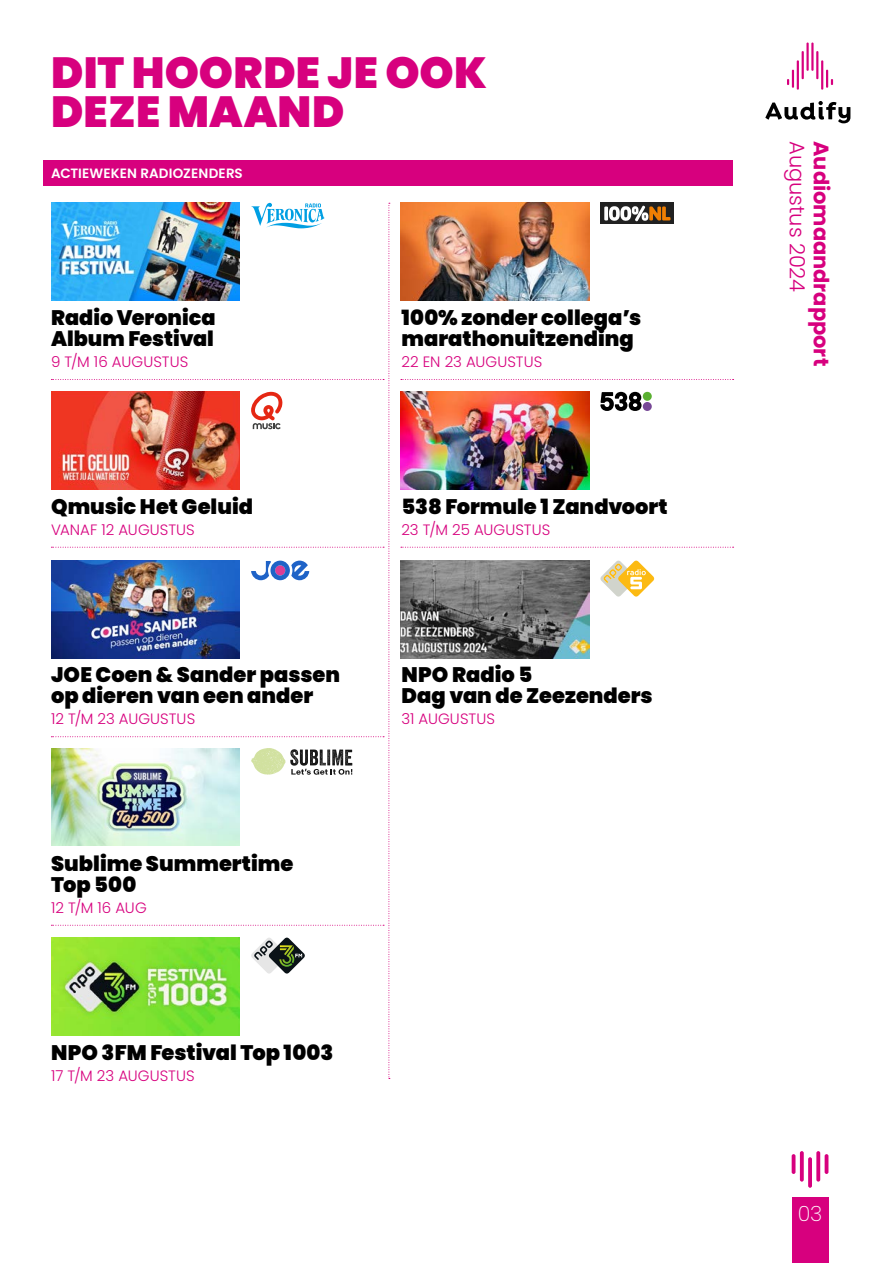
<style>
.page{position:relative;width:893px;height:1263px;background:#fff}
.page>*{position:absolute;margin:0;border:0;box-sizing:border-box;transform-origin:0 0}
.t1{font:900 43.5px/39px "Poppins";letter-spacing:.005em;color:#d7007e}
.t2{font:900 21px/21px "Poppins";color:#000}
.t3{font:700 21px "Poppins";color:#d7007e}
.t4{font:300 21px "Poppins";letter-spacing:-.005em;color:#d7007e}
.t5{font:200 21px "Poppins";color:#fff}
.t6{font:300 15px "Poppins";letter-spacing:.005em;color:#d7007e}
.t7{font:600 13.5px "Poppins";letter-spacing:.01em;color:#fff}
</style>
<div class="page">
<div style="left:44px;top:161px;width:689px;height:25px;background:#d7007e"></div>
<div style="left:792px;top:1197px;width:36px;height:66px;background:#d7007e"></div>
<hr style="left:792px;top:1154px;width:3px;height:20px;background:#d7007e;border-radius:2px">
<hr style="left:825px;top:1154px;width:3px;height:20px;background:#d7007e;border-radius:2px">
<svg style="left:800px;top:1151px;width:4px;height:30px"></svg>
<svg style="left:808px;top:1157px;width:4px;height:31px"></svg>
<svg style="left:816px;top:1151px;width:4px;height:30px"></svg>
<svg style="left:765px;top:101px;width:85px;height:22px"></svg>
<svg style="left:787px;top:70px;width:7px;height:18px"></svg>
<hr style="left:797px;top:60px;width:2px;height:30px;background:#d7007e">
<hr style="left:802px;top:51px;width:2px;height:28px;background:#d7007e">
<hr style="left:806px;top:43px;width:3px;height:28px;background:#d7007e">
<hr style="left:821px;top:60px;width:2px;height:30px;background:#d7007e">
<svg style="left:826px;top:70px;width:7px;height:18px"></svg>
<hr style="left:816px;top:51px;width:2px;height:28px;background:#d7007e">
<hr style="left:811px;top:43px;width:2px;height:28px;background:#d7007e">
<svg style="left:401px;top:547px;width:333px;height:1px"></svg>
<svg style="left:600px;top:560px;width:54px;height:37px"></svg>
<div style="left:643px;top:402px;width:9px;height:9px;background:#774896;border-radius:50%"></div>
<div style="left:643px;top:392px;width:9px;height:9px;background:#5ab031;border-radius:50%"></div>
<svg style="left:600px;top:392px;width:41px;height:19px"></svg>
<div style="left:600px;top:203px;width:73px;height:21px;background:#212121"></div>
<svg style="left:604px;top:206px;width:66px;height:15px"></svg>
<img style="left:400px;top:392px;width:189px;height:98px">
<img style="left:400px;top:561px;width:189px;height:97px">
<img style="left:400px;top:203px;width:189px;height:98px">
<svg style="left:401px;top:379px;width:333px;height:1px"></svg>
<img style="left:51px;top:203px;width:339px;height:876px">
<h1 class="t1" style="left:51px;top:54px;width:438px">DIT HOORDE JE OOK<br>DEZE MAAND</h1>
<p class="t7" style="left:51px;top:165px;width:193px">ACTIEWEKEN RADIOZENDERS</p>
<p class="t2" style="left:51px;top:307px;width:166px">Radio Veronica<br>Album Festival</p>
<p class="t6" style="left:51px;top:353px;width:139px">9 T/M 16 AUGUSTUS</p>
<p class="t2" style="left:51px;top:496px;width:204px">Qmusic Het Geluid</p>
<p class="t6" style="left:51px;top:521px;width:145px">VANAF 12 AUGUSTUS</p>
<p class="t2" style="left:51px;top:664px;width:290px">JOE Coen &amp; Sander passen op dieren van een ander</p>
<p class="t6" style="left:51px;top:710px;width:146px">12 T/M 23 AUGUSTUS</p>
<p class="t2" style="left:51px;top:853px;width:244px">Sublime Summertime<br>Top 500</p>
<p class="t6" style="left:51px;top:899px;width:97px">12 T/M 16 AUG</p>
<p class="t2" style="left:51px;top:1042px;width:284px">NPO 3FM Festival Top 1003</p>
<p class="t6" style="left:51px;top:1067px;width:145px">17 T/M 23 AUGUSTUS</p>
<p class="t2" style="left:401px;top:307px;width:241px">100% zonder collega’s marathonuitzending</p>
<p class="t6" style="left:401px;top:353px;width:142px">22 EN 23 AUGUSTUS</p>
<p class="t2" style="left:401px;top:496px;width:268px">538 Formule 1 Zandvoort</p>
<p class="t6" style="left:401px;top:521px;width:151px">23 T/M 25 AUGUSTUS</p>
<p class="t2" style="left:401px;top:664px;width:253px">NPO Radio 5<br>Dag van de Zeezenders</p>
<p class="t6" style="left:401px;top:710px;width:95px">31 AUGUSTUS</p>
<p class="t4" style="left:809px;top:141px;width:152px;rotate:90deg">Augustus 2024</p>
<p class="t3" style="left:833px;top:141px;width:226px;rotate:90deg">Audiomaandrapport</p>
<p class="t5" style="left:798px;top:1201px;width:26px">03</p>
</div>
